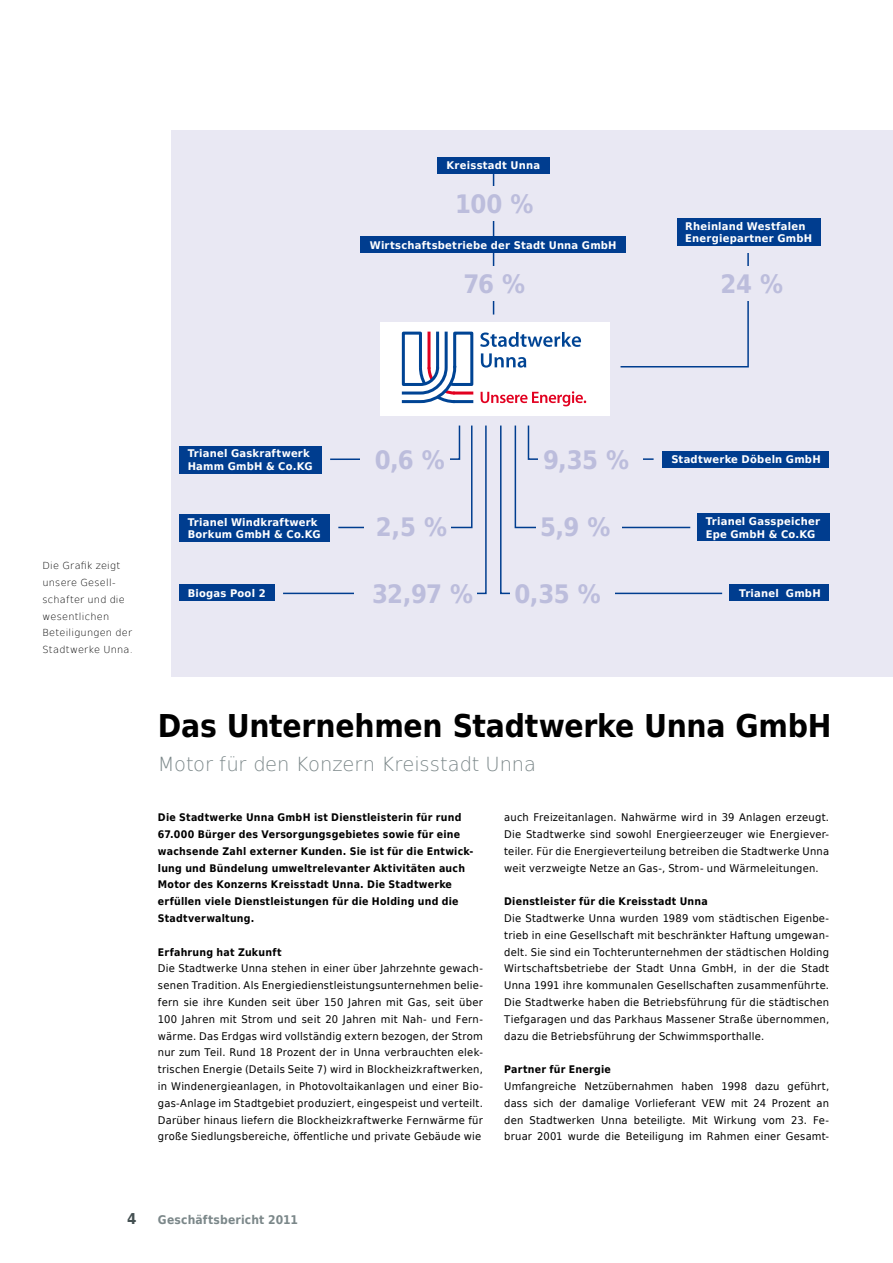
<style>
.page{position:relative;width:893px;height:1263px;background:#fff}
.page>*{position:absolute;margin:0;border:0;box-sizing:border-box;transform-origin:0 0}
.t1{font:700 31.5px "DejaVu Sans Condensed";letter-spacing:-.01em;color:#000}
.t2{font:700 25.5px "DejaVu Sans Condensed";letter-spacing:-.025em;color:#bcbddc}
.t3{font:200 19.5px "DejaVu Sans";letter-spacing:-.01em;color:#7b8789}
.t4{font:700 15px "DejaVu Sans Condensed";color:#445052}
.t5{font:700 12px "DejaVu Sans Condensed";letter-spacing:.01em;color:#7b8789}
.t6{font:10.5px/16.8px "DejaVu Sans";letter-spacing:.02em;color:#000;text-align:justify;scale:.95 1}
.t7{font:700 10.5px/16.8px "DejaVu Sans Condensed";letter-spacing:.025em;color:#000}
.t8{font:700 10.5px/12.6px "DejaVu Sans";letter-spacing:.02em;color:#fff;scale:.95 1}
.t9{font:200 9.75px/16.8px "DejaVu Sans";letter-spacing:.025em;color:#000}
</style>
<div class="page">
<div style="left:171px;top:130px;width:722px;height:547px;background:#e9e8f3"></div>
<svg style="left:500px;top:425px;width:223px;height:170px"></svg>
<svg style="left:282px;top:425px;width:205px;height:170px"></svg>
<hr style="left:493px;top:164px;width:1px;height:151px;background:#003d8f">
<div style="left:390px;top:186px;width:209px;height:34px;background:#e9e8f3"></div>
<div style="left:380px;top:322px;width:230px;height:93px;background:#fff"></div>
<svg style="left:401px;top:331px;width:185px;height:75px"></svg>
<div style="left:437px;top:157px;width:113px;height:16px;background:#003d8f"></div>
<div style="left:360px;top:236px;width:266px;height:17px;background:#003d8f"></div>
<div style="left:390px;top:266px;width:209px;height:35px;background:#e9e8f3"></div>
<div style="left:179px;top:446px;width:143px;height:27px;background:#003d8f"></div>
<div style="left:179px;top:514px;width:151px;height:28px;background:#003d8f"></div>
<div style="left:179px;top:584px;width:96px;height:17px;background:#003d8f"></div>
<div style="left:662px;top:451px;width:167px;height:17px;background:#003d8f"></div>
<div style="left:697px;top:513px;width:132px;height:28px;background:#003d8f"></div>
<div style="left:729px;top:584px;width:100px;height:17px;background:#003d8f"></div>
<div style="left:360px;top:435px;width:89px;height:49px;background:#e9e8f3"></div>
<div style="left:364px;top:502px;width:87px;height:49px;background:#e9e8f3"></div>
<div style="left:677px;top:218px;width:144px;height:28px;background:#003d8f"></div>
<div style="left:355px;top:569px;width:122px;height:49px;background:#e9e8f3"></div>
<div style="left:536px;top:502px;width:86px;height:49px;background:#e9e8f3"></div>
<div style="left:511px;top:569px;width:104px;height:49px;background:#e9e8f3"></div>
<div style="left:538px;top:435px;width:105px;height:48px;background:#e9e8f3"></div>
<svg style="left:620px;top:253px;width:129px;height:115px"></svg>
<div style="left:647px;top:266px;width:209px;height:35px;background:#e9e8f3"></div>
<p class="t8" style="left:446px;top:159px;width:100px">Kreisstadt Unna</p>
<h2 class="t2" style="left:455px;top:183px;width:80px">100 %</h2>
<p class="t8" style="left:370px;top:238px;width:261px">Wirtschaftsbetriebe der Stadt Unna GmbH</p>
<h2 class="t2" style="left:463px;top:263px;width:63px">76 %</h2>
<p class="t8" style="left:685px;top:219px;width:135px">Rheinland Westfalen<br>Energiepartner GmbH</p>
<h2 class="t2" style="left:720px;top:263px;width:64px">24 %</h2>
<p class="t9" style="left:43px;top:557px;width:92px">Die Grafik zeigt unsere Gesell&shy;schafter und die wesentlichen<br>Beteiligungen der<br>Stadtwerke Unna.</p>
<p class="t8" style="left:188px;top:447px;width:133px">Trianel Gaskraftwerk<br>Hamm GmbH &amp; Co.KG</p>
<h2 class="t2" style="left:375px;top:439px;width:72px">0,6 %</h2>
<h2 class="t2" style="left:543px;top:439px;width:87px">9,35 %</h2>
<p class="t8" style="left:671px;top:453px;width:159px">Stadtwerke Döbeln GmbH</p>
<p class="t8" style="left:188px;top:515px;width:141px">Trianel Windkraftwerk<br>Borkum GmbH &amp; Co.KG</p>
<h2 class="t2" style="left:376px;top:506px;width:73px">2,5 %</h2>
<h2 class="t2" style="left:540px;top:506px;width:72px">5,9 %</h2>
<p class="t8" style="left:706px;top:515px;width:122px">Trianel Gasspeicher<br>Epe GmbH &amp; Co.KG</p>
<p class="t8" style="left:188px;top:586px;width:84px">Biogas Pool 2</p>
<h2 class="t2" style="left:372px;top:573px;width:103px">32,97 %</h2>
<h2 class="t2" style="left:515px;top:573px;width:88px">0,35 %</h2>
<p class="t8" style="left:739px;top:586px;width:87px">Trianel GmbH</p>
<h1 class="t1" style="left:158px;top:700px;width:675px">Das Unternehmen Stadtwerke Unna GmbH</h1>
<h3 class="t3" style="left:158px;top:749px;width:379px">Motor für den Konzern Kreisstadt Unna</h3>
<p class="t7" style="left:158px;top:809px;width:317px">Die Stadtwerke Unna GmbH ist Dienstleisterin für rund 67.000 Bürger des Versorgungsgebietes sowie für eine wachsende Zahl externer Kunden. Sie ist für die Entwick&shy;lung und Bündelung umweltrelevanter Aktivitäten auch Motor des Konzerns Kreisstadt Unna. Die Stadtwerke erfüllen viele Dienstleistungen für die Holding und die Stadtverwaltung.</p>
<p class="t7" style="left:158px;top:943px;width:125px">Erfahrung hat Zukunft</p>
<p class="t6" style="left:158px;top:960px;width:344px">Die Stadtwerke Unna stehen in einer über Jahrzehnte gewach&shy;senen Tradition. Als Energiedienstleistungsunternehmen belie&shy;fern sie ihre Kunden seit über 150 Jahren mit Gas, seit über 100 Jahren mit Strom und seit 20 Jahren mit Nah- und Fern&shy;wärme. Das Erdgas wird vollständig extern bezogen, der Strom nur zum Teil. Rund 18 Prozent der in Unna verbrauchten elek&shy;trischen Energie (Details Seite 7) wird in Blockheizkraftwerken, in Windenergieanlagen, in Photovoltaikanlagen und einer Bio&shy;gas-Anlage im Stadtgebiet produziert, eingespeist und verteilt.<br>Darüber hinaus liefern die Blockheizkraftwerke Fernwärme für große Siedlungsbereiche, öffentliche und private Gebäude wie</p>
<p class="t6" style="left:504px;top:809px;width:344px">auch Freizeitanlagen. Nahwärme wird in 39 Anlagen erzeugt.<br>Die Stadtwerke sind sowohl Energieerzeuger wie Energiever&shy;teiler. Für die Energieverteilung betreiben die Stadtwerke Unna weit verzweigte Netze an Gas-, Strom- und Wärmeleitungen.</p>
<p class="t7" style="left:504px;top:893px;width:205px">Dienstleister für die Kreisstadt Unna</p>
<p class="t6" style="left:504px;top:910px;width:344px">Die Stadtwerke Unna wurden 1989 vom städtischen Eigenbe&shy;trieb in eine Gesellschaft mit beschränkter Haftung umgewan&shy;delt. Sie sind ein Tochterunternehmen der städtischen Holding Wirtschaftsbetriebe der Stadt Unna GmbH, in der die Stadt Unna 1991 ihre kommunalen Gesellschaften zusammenführte.<br>Die Stadtwerke haben die Betriebsführung für die städtischen Tiefgaragen und das Parkhaus Massener Straße übernommen, dazu die Betriebsführung der Schwimmsporthalle.</p>
<p class="t7" style="left:504px;top:1061px;width:108px">Partner für Energie</p>
<p class="t6" style="left:504px;top:1078px;width:344px">Umfangreiche Netzübernahmen haben 1998 dazu geführt, dass sich der damalige Vorlieferant VEW mit 24 Prozent an den Stadtwerken Unna beteiligte. Mit Wirkung vom 23. Fe&shy;bruar 2001 wurde die Beteiligung im Rahmen einer Gesamt-</p>
<h3 class="t4" style="left:127px;top:1207px;width:11px">4</h3>
<p class="t5" style="left:158px;top:1210px;width:141px">Geschäftsbericht 2011</p>
</div>
